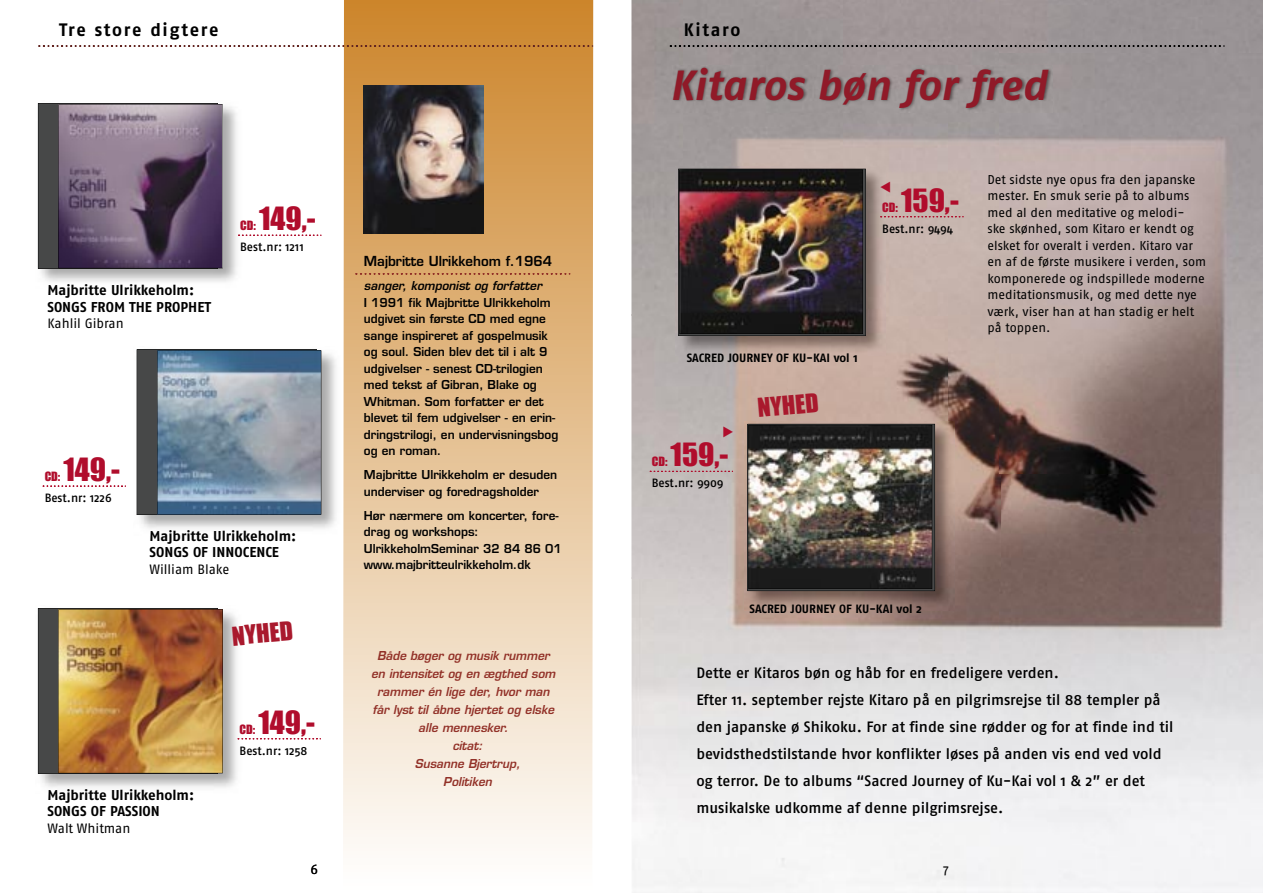
<style>
.page{position:relative;width:1263px;height:893px;background:#fff}
.page>*{position:absolute;margin:0;border:0;box-sizing:border-box;transform-origin:0 0}
.t1{font:italic 700 42px "Fago No";letter-spacing:-.005em;color:#901a28}
.t2{font:29.4px "Impact";color:#b00d2c}
.t3{font:24px "Impact";color:#a9192d}
.t4{font:700 18px "Fago No";letter-spacing:.09em;color:#000}
.t5{font:15px/27px "Fago No Med";color:#000}
.t6{font:700 14.25px/16.5px "Fago No";color:#000}
.t7{font:13.5px "Fago No";color:#000}
.t8{font:600 13.5px "Eurostile";color:#000}
.t9{font:12.75px/16.5px "Fago No";letter-spacing:-.005em;color:#000}
.t10{font:600 12px/16.5px "Eurostile";color:#000}
.t11{font:italic 600 12px "Eurostile";color:#923128}
.t12{font:12px "Fago No Med";letter-spacing:-.005em;color:#000}
.t13{font:700 12px "Fago No";color:#000}
.t14{font:italic 600 12px "Eurostile";color:#000}
.t15{font:11.7px "Impact";color:#b00d2c}
</style>
<div class="page">
<img style="left:631px;top:578px;width:368px;height:315px">
<img style="left:999px;top:0;width:264px;height:893px">
<img style="left:631px;top:316px;width:158px;height:262px">
<img style="left:948px;top:0;width:52px;height:578px">
<img style="left:789px;top:316px;width:159px;height:105px">
<img style="left:631px;top:0;width:53px;height:316px">
<img style="left:843px;top:0;width:105px;height:316px">
<svg style="left:343px;top:0;width:250px;height:848px;background:#e5c296"></svg>
<div style="left:38px;top:103px;width:180px;height:166px;background:#474848"></div>
<hr style="left:38px;top:103px;width:1px;height:166px;background:#000">
<hr style="left:38px;top:268px;width:180px;height:1px;background:#000">
<hr style="left:38px;top:103px;width:180px;height:1px;background:#000">
<img style="left:59px;top:105px;width:163px;height:163px">
<hr style="left:58px;top:104px;width:1px;height:164px;background:#000">
<hr style="left:222px;top:104px;width:1px;height:164px;background:#000">
<hr style="left:59px;top:104px;width:163px;height:1px;background:#000">
<div style="left:137px;top:350px;width:179px;height:165px;background:#474848"></div>
<hr style="left:137px;top:350px;width:1px;height:165px;background:#000">
<hr style="left:137px;top:514px;width:179px;height:1px;background:#000">
<hr style="left:137px;top:349px;width:179px;height:1px;background:#000">
<img style="left:158px;top:351px;width:163px;height:163px">
<hr style="left:157px;top:351px;width:1px;height:163px;background:#000">
<hr style="left:321px;top:351px;width:1px;height:163px;background:#000">
<svg style="left:316px;top:514px;width:6px;height:2px"></svg>
<hr style="left:157px;top:350px;width:164px;height:1px;background:#000">
<img style="left:37px;top:608px;width:205px;height:180px">
<div style="left:38px;top:608px;width:180px;height:165px;background:#474848"></div>
<hr style="left:38px;top:608px;width:1px;height:165px;background:#000">
<hr style="left:38px;top:773px;width:180px;height:1px;background:#000">
<hr style="left:38px;top:608px;width:180px;height:1px;background:#000">
<img style="left:59px;top:610px;width:163px;height:163px">
<hr style="left:58px;top:609px;width:1px;height:164px;background:#000">
<hr style="left:222px;top:609px;width:1px;height:164px;background:#000">
<hr style="left:59px;top:609px;width:163px;height:1px;background:#000">
<svg style="left:355px;top:273px;width:215px;height:2px"></svg>
<svg style="left:670px;top:45px;width:555px;height:2px"></svg>
<img style="left:671px;top:66px;width:382px;height:46px">
<img style="left:676px;top:166px;width:210px;height:190px">
<hr style="left:678px;top:169px;width:1px;height:167px;background:#000">
<hr style="left:678px;top:335px;width:187px;height:1px;background:#000">
<hr style="left:865px;top:169px;width:1px;height:167px;background:#000">
<hr style="left:678px;top:169px;width:187px;height:1px;background:#000">
<img style="left:680px;top:171px;width:182px;height:162px">
<hr style="left:679px;top:170px;width:1px;height:164px;background:#000">
<hr style="left:680px;top:333px;width:183px;height:1px;background:#000">
<hr style="left:862px;top:170px;width:1px;height:164px;background:#000">
<hr style="left:680px;top:170px;width:183px;height:1px;background:#000">
<svg style="left:238px;top:235px;width:83px;height:1px"></svg>
<svg style="left:43px;top:485px;width:83px;height:2px"></svg>
<svg style="left:238px;top:738px;width:83px;height:1px"></svg>
<svg style="left:650px;top:471px;width:83px;height:1px"></svg>
<img style="left:745px;top:421px;width:210px;height:190px">
<svg style="left:748px;top:424px;width:187px;height:167px"></svg>
<hr style="left:747px;top:424px;width:1px;height:167px;background:#000">
<hr style="left:748px;top:591px;width:187px;height:1px;background:#000">
<hr style="left:934px;top:424px;width:1px;height:167px;background:#000">
<hr style="left:748px;top:424px;width:187px;height:1px;background:#000">
<img style="left:750px;top:426px;width:181px;height:162px">
<hr style="left:749px;top:425px;width:1px;height:164px;background:#000">
<hr style="left:749px;top:588px;width:183px;height:1px;background:#000">
<hr style="left:932px;top:425px;width:1px;height:164px;background:#000">
<hr style="left:749px;top:425px;width:183px;height:1px;background:#000">
<svg style="left:38px;top:45px;width:555px;height:2px"></svg>
<img style="left:364px;top:85px;width:120px;height:148px">
<svg style="left:880px;top:216px;width:83px;height:1px"></svg>
<svg style="left:880px;top:182px;width:10px;height:11px"></svg>
<svg style="left:724px;top:426px;width:9px;height:11px"></svg>
<h3 class="t4" style="left:59px;top:19px;width:161px">Tre store digtere</h3>
<p class="t6" style="left:47px;top:282px;width:165px">Majbritte Ulrikkeholm:<br>SONGS FROM THE PROPHET</p>
<p class="t7" style="left:47px;top:316px;width:78px">Kahlil Gibran</p>
<h2 class="t2" style="left:259px;top:200px;width:58px">149,-</h2>
<p class="t12" style="left:240px;top:240px;width:65px">Best.nr: 1211</p>
<p class="t15" style="left:240px;top:218px;width:17px">CD:</p>
<h2 class="t2" style="left:64px;top:451px;width:58px">149,-</h2>
<p class="t12" style="left:45px;top:491px;width:69px">Best.nr: 1226</p>
<p class="t15" style="left:45px;top:469px;width:17px">CD:</p>
<p class="t6" style="left:150px;top:527px;width:148px">Majbritte Ulrikkeholm:<br>SONGS OF INNOCENCE</p>
<p class="t7" style="left:150px;top:561px;width:81px">William Blake</p>
<h3 class="t3" style="left:231px;top:621px;width:62px;rotate:-5deg">NYHED</h3>
<p class="t6" style="left:47px;top:786px;width:148px">Majbritte Ulrikkeholm:<br>SONGS OF PASSION</p>
<p class="t7" style="left:47px;top:821px;width:84px">Walt Whitman</p>
<h2 class="t2" style="left:258px;top:704px;width:58px">149,-</h2>
<p class="t12" style="left:240px;top:743px;width:69px">Best.nr: 1258</p>
<p class="t15" style="left:240px;top:722px;width:17px">CD:</p>
<p class="t8" style="left:364px;top:253px;width:190px">Majbritte Ulrikkehom f.1964</p>
<p class="t14" style="left:364px;top:278px;width:179px">sanger, komponist og forfatter</p>
<p class="t10" style="left:364px;top:294px;width:196px">I 1991 fik Majbritte Ulrikkeholm udgivet sin første CD med egne sange inspireret af gospelmusik og soul. Siden blev det til i alt 9 udgivelser - senest CD-trilogien med tekst af Gibran, Blake og<br>Whitman. Som forfatter er det blevet til fem udgivelser - en erin&shy;dringstrilogi, en undervisningsbog og en roman.</p>
<p class="t10" style="left:364px;top:466px;width:195px">Majbritte Ulrikkeholm er desuden underviser og foredragsholder</p>
<p class="t10" style="left:364px;top:507px;width:199px">Hør nærmere om koncerter, fore&shy;drag og workshops:<br>UlrikkeholmSeminar 32 84 86 01 www.majbritteulrikkeholm.dk</p>
<p class="t11" style="left:377px;top:648px;width:174px">Både bøger og musik rummer</p>
<p class="t11" style="left:371px;top:666px;width:186px">en intensitet og en ægthed som</p>
<p class="t11" style="left:377px;top:684px;width:174px">rammer én lige der, hvor man</p>
<p class="t11" style="left:372px;top:702px;width:183px">får lyst til åbne hjertet og elske</p>
<p class="t11" style="left:418px;top:720px;width:92px">alle mennesker.</p>
<p class="t11" style="left:452px;top:738px;width:32px">citat:</p>
<p class="t11" style="left:415px;top:756px;width:107px">Susanne Bjertrup,</p>
<p class="t11" style="left:443px;top:774px;width:50px">Politiken</p>
<h3 class="t4" style="left:684px;top:19px;width:58px">Kitaro</h3>
<h1 class="t1" style="left:670px;top:61px;width:378px">Kitaros bøn for fred</h1>
<h2 class="t2" style="left:901px;top:182px;width:59px">159,-</h2>
<p class="t12" style="left:882px;top:221px;width:72px">Best.nr: 9494</p>
<p class="t15" style="left:882px;top:200px;width:17px">CD:</p>
<p class="t13" style="left:687px;top:350px;width:172px">SACRED JOURNEY OF KU-KAI vol 1</p>
<h2 class="t2" style="left:671px;top:436px;width:59px">159,-</h2>
<p class="t12" style="left:652px;top:476px;width:73px">Best.nr: 9909</p>
<p class="t15" style="left:652px;top:454px;width:17px">CD:</p>
<h3 class="t3" style="left:756px;top:393px;width:62px;rotate:-5deg">NYHED</h3>
<p class="t9" style="left:987px;top:171px;width:220px">Det sidste nye opus fra den japanske mester. En smuk serie på to albums med al den meditative og melodi-<br>ske skønhed, som Kitaro er kendt og elsket for overalt i verden. Kitaro var en af de første musikere i verden, som komponerede og indspillede moderne meditationsmusik, og med dette nye værk, viser han at han stadig er helt på toppen.</p>
<p class="t13" style="left:750px;top:602px;width:174px">SACRED JOURNEY OF KU-KAI vol 2</p>
<p class="t5" style="left:696px;top:659px;width:478px">Dette er Kitaros bøn og håb for en fredeligere verden.<br>Efter 11. september rejste Kitaro på en pilgrimsrejse til 88 templer på den japanske ø Shikoku. For at finde sine rødder og for at finde ind til bevidsthedstilstande hvor konflikter løses på anden vis end ved vold og terror. De to albums “Sacred Journey of Ku-Kai vol 1 &amp; 2” er det musikalske udkomme af denne pilgrimsrejse.</p>
<p class="t7" style="left:311px;top:862px;width:9px">6</p>
<p class="t7" style="left:943px;top:862px;width:7px">7</p>
</div>
